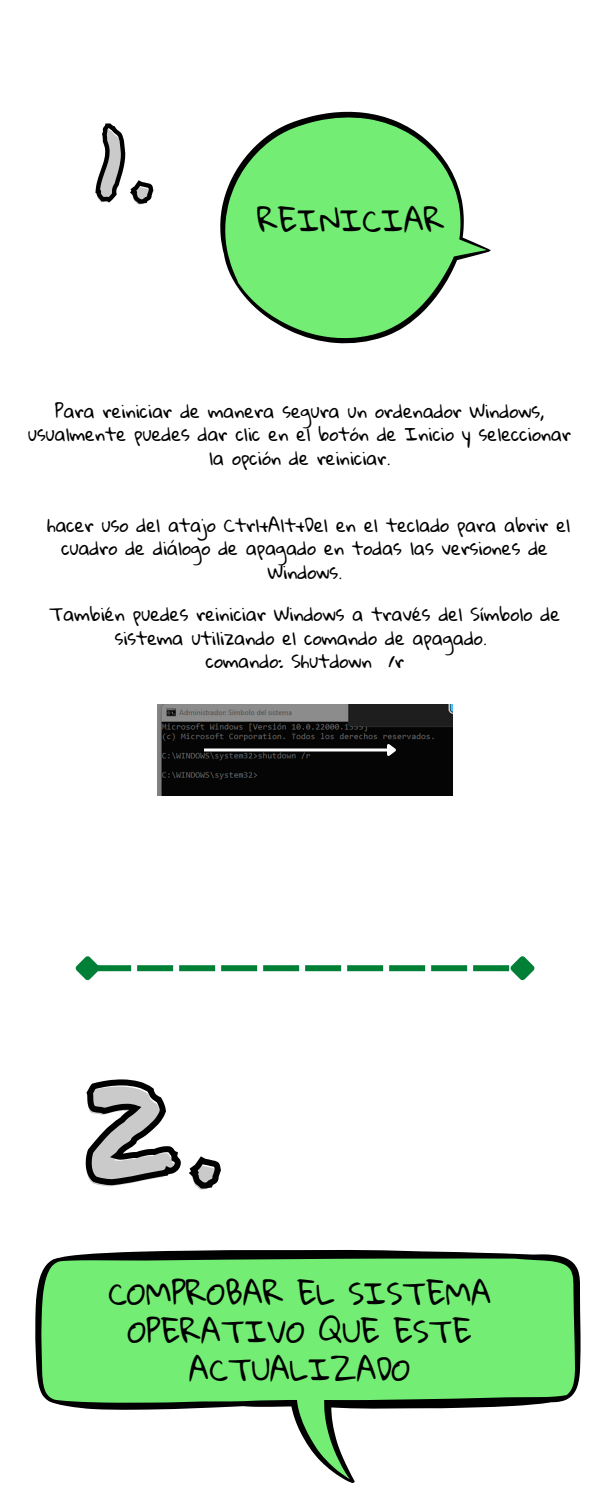
<style>
.page{position:relative;width:600px;height:1500px;background:#fff}
.page>*{position:absolute;margin:0;border:0;box-sizing:border-box;transform-origin:0 0}
.t1{font:136.9px "Permanent Marker";color:#cbcaca}
.t2{font:100px "Permanent Marker";color:#cbcaca}
.t3{font:30px/38.2px "Gloria Hallelujah";color:#000;text-align:center}
.t4{font:18px/23.2px "Gloria Hallelujah";color:#000;text-align:center}
</style>
<div class="page">
<svg style="left:220px;top:111px;width:270px;height:233px;fill:#73ed74"></svg>
<img style="left:158px;top:704px;width:295px;height:92px">
<svg style="left:95px;top:123px;width:59px;height:81px"></svg>
<svg style="left:35px;top:1249px;width:546px;height:234px;fill:#73ed74"></svg>
<svg style="left:85px;top:1079px;width:136px;height:110px"></svg>
<svg style="left:204px;top:748px;width:180px;height:4px"></svg>
<svg style="left:384px;top:741px;width:16px;height:19px"></svg>
<svg style="left:75px;top:956px;width:460px;height:25px"></svg>
<h2 class="t2" style="left:94px;top:91px;width:65px">1.</h2>
<p class="t3" style="left:257px;top:202px;width:189px">REINICIAR</p>
<p class="t4" style="left:28px;top:400px;width:544px">Para reiniciar de manera segura un ordenador Windows, usualmente puedes dar clic en el botón de Inicio y seleccionar la opción de reiniciar.</p>
<h3 class="t4" style="left:47px;top:514px;width:525px">hacer uso del atajo Ctrl+Alt+Del en el teclado para abrir el cuadro de diálogo de apagado en todas las versiones de<br>Windows.</h3>
<p class="t4" style="left:49px;top:604px;width:512px">También puedes reiniciar Windows a través del Símbolo de sistema utilizando el comando de apagado.</p>
<p class="t4" style="left:206px;top:650px;width:200px">comando: Shutdown /r</p>
<h1 class="t1" style="left:78px;top:1034px;width:150px">2.</h1>
<p class="t3" style="left:108px;top:1275px;width:385px">COMPROBAR EL SISTEMA<br>OPERATIVO QUE ESTE<br>ACTUALIZADO</p>
</div>
